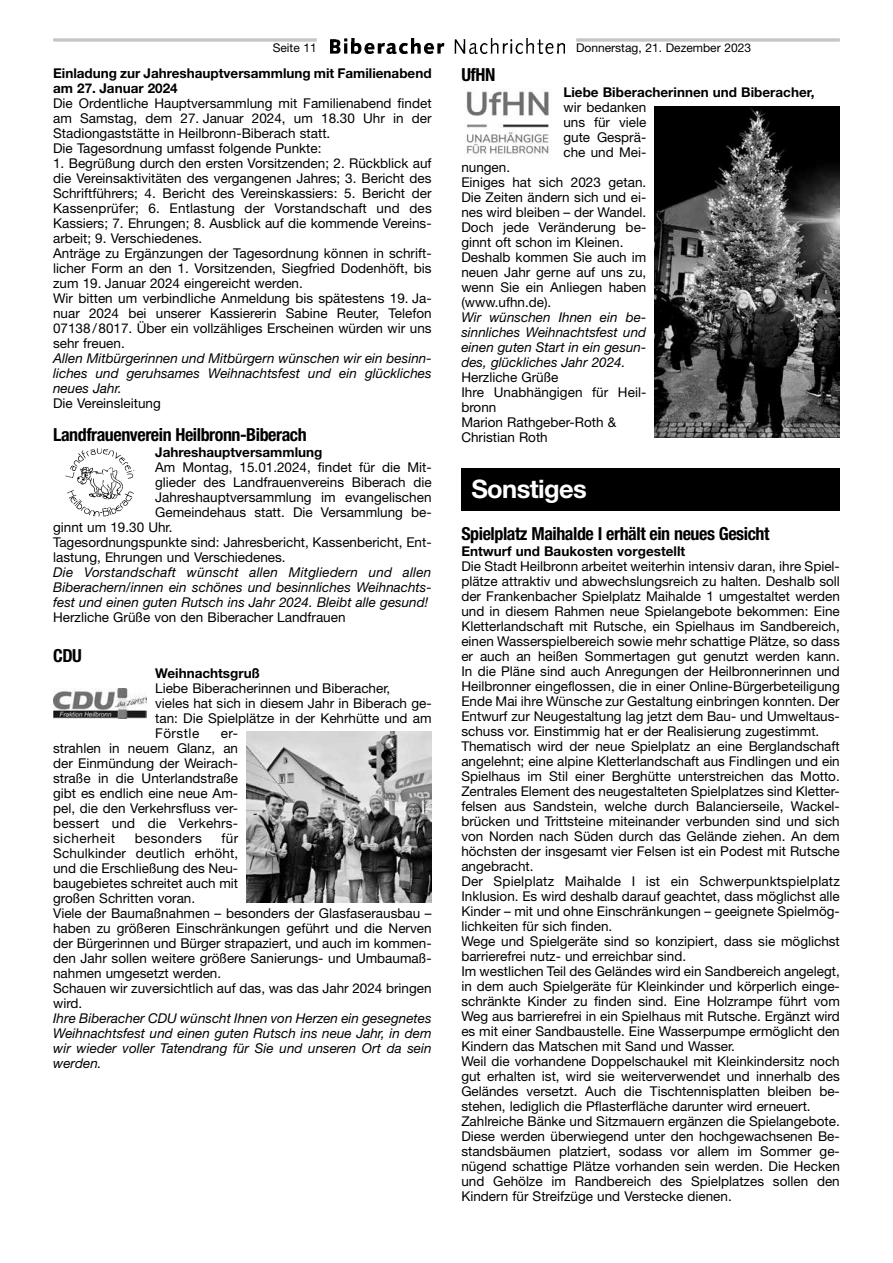
<style>
.page{position:relative;width:893px;height:1263px;background:#fff}
.page>*{position:absolute;margin:0;border:0;box-sizing:border-box;transform-origin:0 0}
.t1{font:700 25.5px "Helvetica Neue LT Std";letter-spacing:-.025em;color:#fff}
.t2{font:700 condensed 18px "Helvetica Neue LT Std";letter-spacing:-.025em;color:#000}
.t3{font:13.5px/15px "Helvetica Neue LT Std";color:#000}
.t4{font:italic 13.5px/15px "Helvetica Neue LT Std";color:#000;text-align:justify}
.t5{font:700 13.5px/15px "Helvetica Neue LT Std";color:#000}
.t6{font:13.5px "Helvetica Neue LT Std";letter-spacing:.03em;color:#000}
.t7{font:12px "Helvetica Neue LT Std";color:#000}
</style>
<div class="page">
<img style="left:330px;top:38px;width:234px;height:15px">
<svg style="left:53px;top:38px;width:264px;height:4px"></svg>
<svg style="left:576px;top:38px;width:264px;height:4px"></svg>
<img style="left:65px;top:449px;width:70px;height:68px">
<img style="left:53px;top:689px;width:94px;height:30px">
<img style="left:247px;top:731px;width:185px;height:172px">
<img style="left:466px;top:91px;width:83px;height:66px">
<div style="left:461px;top:468px;width:379px;height:42px;background:#000"></div>
<img style="left:655px;top:107px;width:185px;height:330px">
<p class="t7" style="left:273px;top:41px;width:46px">Seite 11</p>
<p class="t7" style="left:576px;top:41px;width:176px">Donnerstag, 21. Dezember 2023</p>
<p class="t5" style="left:53px;top:65px;width:380px">Einladung zur Jahreshauptversammlung mit Familienabend am 27. Januar 2024</p>
<p class="t3" style="left:53px;top:95px;width:380px">Die Ordentliche Hauptversammlung mit Familienabend findet am Samstag, dem 27. Januar 2024, um 18.30 Uhr in der Stadiongaststätte in Heilbronn-Biberach statt.<br>Die Tagesordnung umfasst folgende Punkte:</p>
<p class="t3" style="left:53px;top:155px;width:380px">1. Begrüßung durch den ersten Vorsitzenden; 2. Rückblick auf die Vereinsaktivitäten des vergangenen Jahres; 3. Bericht des Schriftführers; 4. Bericht des Vereinskassiers: 5. Bericht der Kassenprüfer; 6. Entlastung der Vorstandschaft und des Kassiers; 7. Ehrungen; 8. Ausblick auf die kommende Vereins&shy;arbeit; 9. Verschiedenes.<br>Anträge zu Ergänzungen der Tagesordnung können in schrift&shy;licher Form an den 1. Vorsitzenden, Siegfried Dodenhöft, bis zum 19. Januar 2024 eingereicht werden.<br>Wir bitten um verbindliche Anmeldung bis spätestens 19. Ja&shy;nuar 2024 bei unserer Kassiererin Sabine Reuter, Telefon 07138/8017. Über ein vollzähliges Erscheinen würden wir uns sehr freuen.</p>
<p class="t4" style="left:53px;top:350px;width:380px">Allen Mitbürgerinnen und Mitbürgern wünschen wir ein besinn&shy;liches und geruhsames Weihnachtsfest und ein glückliches neues Jahr.</p>
<p class="t3" style="left:53px;top:395px;width:109px">Die Vereinsleitung</p>
<h2 class="t2" style="left:53px;top:423px;width:255px">Landfrauenverein Heilbronn-Biberach</h2>
<p class="t5" style="left:155px;top:445px;width:169px">Jahreshauptversammlung</p>
<p class="t3" style="left:155px;top:460px;width:278px">Am Montag, 15.01.2024, findet für die Mit-</p>
<p class="t3" style="left:155px;top:475px;width:278px">glieder des Landfrauenvereins Biberach die</p>
<p class="t3" style="left:155px;top:490px;width:278px">Jahreshauptversammlung im evangelischen</p>
<p class="t3" style="left:155px;top:505px;width:278px">Gemeindehaus statt. Die Versammlung be-</p>
<p class="t3" style="left:53px;top:520px;width:121px">ginnt um 19.30 Uhr.</p>
<p class="t3" style="left:53px;top:535px;width:380px">Tagesordnungspunkte sind: Jahresbericht, Kassenbericht, Ent-</p>
<p class="t3" style="left:53px;top:550px;width:234px">lastung, Ehrungen und Verschiedenes.</p>
<p class="t4" style="left:53px;top:565px;width:380px">Die Vorstandschaft wünscht allen Mitgliedern und allen Biberachern/innen ein schönes und besinnliches Weihnachts&shy;fest und einen guten Rutsch ins Jahr 2024. Bleibt alle gesund!</p>
<p class="t3" style="left:53px;top:610px;width:294px">Herzliche Grüße von den Biberacher Landfrauen</p>
<h2 class="t2" style="left:53px;top:644px;width:30px">CDU</h2>
<p class="t5" style="left:155px;top:666px;width:106px">Weihnachtsgruß</p>
<p class="t3" style="left:155px;top:681px;width:278px">Liebe Biberacherinnen und Biberacher,<br>vieles hat sich in diesem Jahr in Biberach ge&shy;tan: Die Spielplätze in der Kehrhütte und am Förstle</p>
<h2 class="t2" style="left:461px;top:64px;width:36px">UfHN</h2>
<p class="t5" style="left:563px;top:85px;width:253px">Liebe Biberacherinnen und Biberacher,</p>
<p class="t3" style="left:563px;top:100px;width:84px;text-align:justify">wir bedanken uns für viele gute Gesprä&shy;che und Mei-</p>
<p class="t3" style="left:461px;top:160px;width:186px">nungen.<br>Einiges hat sich 2023 getan.<br>Die Zeiten ändern sich und ei&shy;nes wird bleiben – der Wandel.<br>Doch jede Veränderung be&shy;ginnt oft schon im Kleinen.<br>Deshalb kommen Sie auch im neuen Jahr gerne auf uns zu, wenn Sie ein Anliegen haben (www.ufhn.de).</p>
<p class="t4" style="left:461px;top:310px;width:186px">Wir wünschen Ihnen ein be&shy;sinnliches Weihnachtsfest und einen guten Start in ein gesun&shy;des, glückliches Jahr 2024.</p>
<p class="t3" style="left:461px;top:370px;width:187px">Herzliche Grüße<br>Ihre Unabhängigen für Heil&shy;bronn<br>Marion Rathgeber-Roth &amp;<br>Christian Roth</p>
<h1 class="t1" style="left:471px;top:473px;width:117px">Sonstiges</h1>
<h2 class="t2" style="left:461px;top:522px;width:310px">Spielplatz Maihalde I erhält ein neues Gesicht</h2>
<p class="t5" style="left:461px;top:543px;width:225px">Entwurf und Baukosten vorgestellt</p>
<p class="t3" style="left:461px;top:559px;width:380px">Die Stadt Heilbronn arbeitet weiterhin intensiv daran, ihre Spiel&shy;plätze attraktiv und abwechslungsreich zu halten. Deshalb soll der Frankenbacher Spielplatz Maihalde 1 umgestaltet werden und in diesem Rahmen neue Spielangebote bekommen: Eine Kletterlandschaft mit Rutsche, ein Spielhaus im Sandbereich, einen Wasserspielbereich sowie mehr schattige Plätze, so dass er auch an heißen Sommertagen gut genutzt werden kann.<br>In die Pläne sind auch Anregungen der Heilbronnerinnen und Heilbronner eingeflossen, die in einer Online-Bürgerbeteiligung Ende Mai ihre Wünsche zur Gestaltung einbringen konnten. Der Entwurf zur Neugestaltung lag jetzt dem Bau- und Umweltaus&shy;schuss vor. Einstimmig hat er der Realisierung zugestimmt.<br>Thematisch wird der neue Spielplatz an eine Berglandschaft angelehnt; eine alpine Kletterlandschaft aus Findlingen und ein Spielhaus im Stil einer Berghütte unterstreichen das Motto.<br>Zentrales Element des neugestalteten Spielplatzes sind Kletter&shy;felsen aus Sandstein, welche durch Balancierseile, Wackel&shy;brücken und Trittsteine miteinander verbunden sind und sich von Norden nach Süden durch das Gelände ziehen. An dem höchsten der insgesamt vier Felsen ist ein Podest mit Rutsche angebracht.<br>Der Spielplatz Maihalde I ist ein Schwerpunktspielplatz Inklusion. Es wird deshalb darauf geachtet, dass möglichst alle Kinder – mit und ohne Einschränkungen – geeignete Spielmög&shy;lichkeiten für sich finden.<br>Wege und Spielgeräte sind so konzipiert, dass sie möglichst barrierefrei nutz- und erreichbar sind.<br>Im westlichen Teil des Geländes wird ein Sandbereich angelegt, in dem auch Spielgeräte für Kleinkinder und körperlich einge&shy;schränkte Kinder zu finden sind. Eine Holzrampe führt vom Weg aus barrierefrei in ein Spielhaus mit Rutsche. Ergänzt wird es mit einer Sandbaustelle. Eine Wasserpumpe ermöglicht den Kindern das Matschen mit Sand und Wasser.<br>Weil die vorhandene Doppelschaukel mit Kleinkindersitz noch gut erhalten ist, wird sie weiterverwendet und innerhalb des Geländes versetzt. Auch die Tischtennisplatten bleiben be&shy;stehen, lediglich die Pflasterfläche darunter wird erneuert.<br>Zahlreiche Bänke und Sitzmauern ergänzen die Spielangebote.<br>Diese werden überwiegend unter den hochgewachsenen Be&shy;standsbäumen platziert, sodass vor allem im Sommer ge&shy;nügend schattige Plätze vorhanden sein werden. Die Hecken und Gehölze im Randbereich des Spielplatzes sollen den Kindern für Streifzüge und Verstecke dienen.</p>
<p class="t3" style="left:53px;top:726px;width:187px;text-align:justify;text-indent:168px">er&shy;strahlen in neuem Glanz, an der Einmündung der Weirach&shy;straße in die Unterlandstraße gibt es endlich eine neue Am&shy;pel, die den Verkehrsfluss ver&shy;bessert und die Verkehrs&shy;sicherheit</p>
<p class="t3" style="left:53px;top:831px;width:380px;text-indent:168px">für<br>Schulkinder deutlich erhöht,<br>und die Erschließung des Neu-<br>baugebietes schreitet auch mit<br>großen Schritten voran.<br>Viele der Baumaßnahmen – besonders der Glasfaserausbau – haben zu größeren Einschränkungen geführt und die Nerven der Bürgerinnen und Bürger strapaziert, und auch im kommen&shy;den Jahr sollen weitere größere Sanierungs- und Umbaumaß&shy;nahmen umgesetzt werden.<br>Schauen wir zuversichtlich auf das, was das Jahr 2024 bringen wird.</p>
<p class="t4" style="left:53px;top:1011px;width:380px">Ihre Biberacher CDU wünscht Ihnen von Herzen ein gesegnetes Weihnachtsfest und einen guten Rutsch ins neue Jahr, in dem wir wieder voller Tatendrang für Sie und unseren Ort da sein werden.</p>
<p class="t6" style="left:135px;top:830px;width:69px">besonders</p>
</div>
